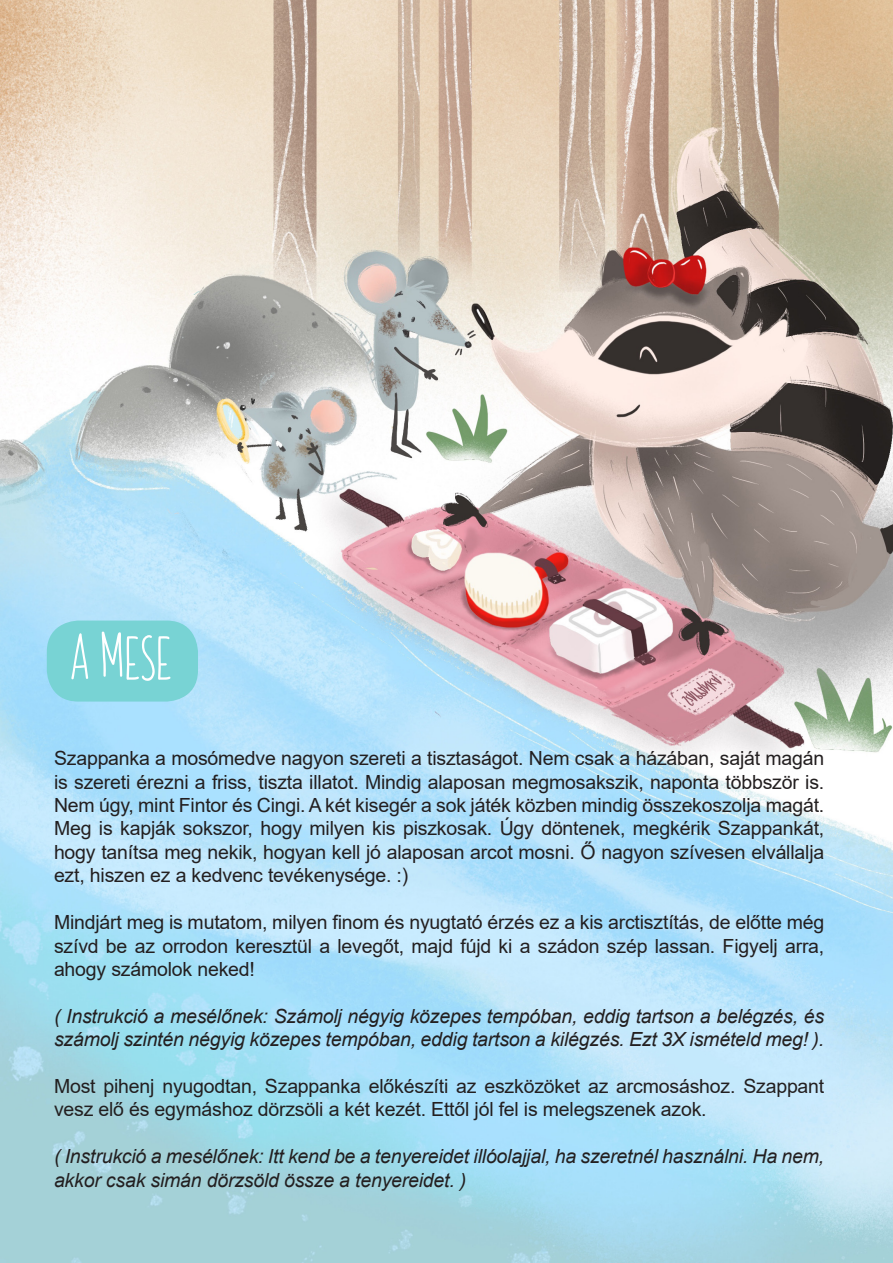
<style>
.page{position:relative;width:893px;height:1263px;background:#fff}
.page>*{position:absolute;margin:0;border:0;box-sizing:border-box;transform-origin:0 0}
.t1{font:66px "Carley Co";color:#fff}
.t2{font:19.5px/23.4px "Arial";letter-spacing:-.01em;color:#231f20;text-align:justify}
.t3{font:italic 19.5px/23.4px "Arial";letter-spacing:-.01em;color:#231f20}
</style>
<div class="page">
<img style="left:0;top:0;width:893px;height:1263px">
<svg style="left:0;top:830px;width:892px;height:432px;background:#addef2"></svg>
<div style="left:47px;top:620px;width:151px;height:81px;background:#78d3d4;border-radius:32px"></div>
<p class="t1" style="left:70px;top:623px;width:105px">A MESE</p>
<p class="t2" style="left:54px;top:747px;width:772px">Szappanka a mosómedve nagyon szereti a tisztaságot. Nem csak a házában, saját magán is szereti érezni a friss, tiszta illatot. Mindig alaposan megmosakszik, naponta többször is.<br>Nem úgy, mint Fintor és Cingi. A két kisegér a sok játék közben mindig összekoszolja magát.<br>Meg is kapják sokszor, hogy milyen kis piszkosak. Úgy döntenek, megkérik Szappankát, hogy tanítsa meg nekik, hogyan kell jó alaposan arcot mosni. Ő nagyon szívesen elvállalja ezt, hiszen ez a kedvenc tevékenysége. :)</p>
<p class="t2" style="left:54px;top:910px;width:772px">Mindjárt meg is mutatom, milyen finom és nyugtató érzés ez a kis arctisztítás, de előtte még szívd be az orrodon keresztül a levegőt, majd fújd ki a szádon szép lassan. Figyelj arra, ahogy számolok neked!</p>
<p class="t3" style="left:54px;top:1004px;width:772px">( Instrukció a mesélőnek: Számolj négyig közepes tempóban, eddig tartson a belégzés, és számolj szintén négyig közepes tempóban, eddig tartson a kilégzés. Ezt 3X ismételd meg! ).</p>
<p class="t2" style="left:54px;top:1074px;width:772px">Most pihenj nyugodtan, Szappanka előkészíti az eszközöket az arcmosáshoz. Szappant vesz elő és egymáshoz dörzsöli a két kezét. Ettől jól fel is melegszenek azok.</p>
<p class="t3" style="left:54px;top:1145px;width:772px">( Instrukció a mesélőnek: Itt kend be a tenyereidet illóolajjal, ha szeretnél használni. Ha nem, akkor csak simán dörzsöld össze a tenyereidet. )</p>
</div>
